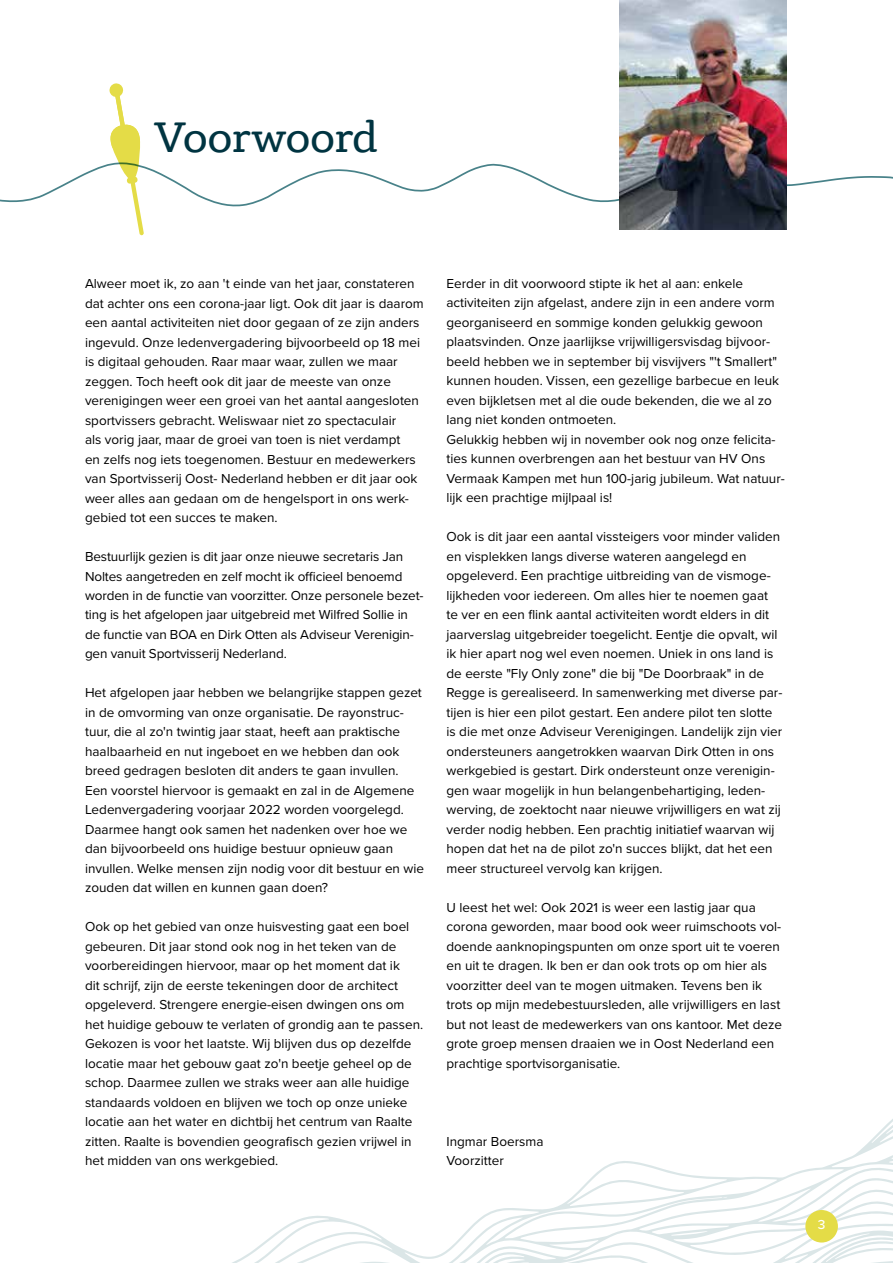
<style>
.page{position:relative;width:893px;height:1263px;background:#fff}
.page>*{position:absolute;margin:0;border:0;box-sizing:border-box;transform-origin:0 0}
.t1{font:45px "Gelo";letter-spacing:-.01em;color:#003441}
.t2{font:13.5px/19.5px "Proxima Nova";color:#000}
.t3{font:500 13.5px "Proxima Nova";color:#fff}
</style>
<div class="page">
<svg style="left:232px;top:1119px;width:661px;height:144px"></svg>
<div style="left:805px;top:1210px;width:33px;height:32px;background:#e4dc47;border-radius:50%"></div>
<svg style="left:0;top:83px;width:893px;height:152px"></svg>
<img style="left:619px;top:0;width:168px;height:230px">
<h1 class="t1" style="left:154px;top:109px;width:225px">Voorwoord</h1>
<p class="t2" style="left:85px;top:273px;width:340px">Alweer moet ik, zo aan 't einde van het jaar, constateren dat achter ons een corona-jaar ligt. Ook dit jaar is daarom een aantal activiteiten niet door gegaan of ze zijn anders ingevuld. Onze ledenvergadering bijvoorbeeld op 18 mei is digitaal gehouden. Raar maar waar, zullen we maar zeggen. Toch heeft ook dit jaar de meeste van onze verenigingen weer een groei van het aantal aangesloten sportvissers gebracht. Weliswaar niet zo spectaculair<br>als vorig jaar, maar de groei van toen is niet verdampt<br>en zelfs nog iets toegenomen. Bestuur en medewerkers van Sportvisserij Oost- Nederland hebben er dit jaar ook weer alles aan gedaan om de hengelsport in ons werk&shy;gebied tot een succes te maken.</p>
<p class="t2" style="left:85px;top:546px;width:340px">Bestuurlijk gezien is dit jaar onze nieuwe secretaris Jan Noltes aangetreden en zelf mocht ik officieel benoemd worden in de functie van voorzitter. Onze personele bezet&shy;ting is het afgelopen jaar uitgebreid met Wilfred Sollie in de functie van BOA en Dirk Otten als Adviseur Verenigin&shy;gen vanuit Sportvisserij Nederland.</p>
<p class="t2" style="left:85px;top:683px;width:341px">Het afgelopen jaar hebben we belangrijke stappen gezet in de omvorming van onze organisatie. De rayonstruc&shy;tuur, die al zo'n twintig jaar staat, heeft aan praktische haalbaarheid en nut ingeboet en we hebben dan ook breed gedragen besloten dit anders te gaan invullen.<br>Een voorstel hiervoor is gemaakt en zal in de Algemene Ledenvergadering voorjaar 2022 worden voorgelegd.<br>Daarmee hangt ook samen het nadenken over hoe we dan bijvoorbeeld ons huidige bestuur opnieuw gaan invullen. Welke mensen zijn nodig voor dit bestuur en wie zouden dat willen en kunnen gaan doen?</p>
<p class="t2" style="left:85px;top:917px;width:340px">Ook op het gebied van onze huisvesting gaat een boel gebeuren. Dit jaar stond ook nog in het teken van de voorbereidingen hiervoor, maar op het moment dat ik<br>dit schrijf, zijn de eerste tekeningen door de architect opgeleverd. Strengere energie-eisen dwingen ons om het huidige gebouw te verlaten of grondig aan te passen.<br>Gekozen is voor het laatste. Wij blijven dus op dezelfde locatie maar het gebouw gaat zo'n beetje geheel op de schop. Daarmee zullen we straks weer aan alle huidige standaards voldoen en blijven we toch op onze unieke locatie aan het water en dichtbij het centrum van Raalte zitten. Raalte is bovendien geografisch gezien vrijwel in het midden van ons werkgebied.</p>
<p class="t2" style="left:446px;top:273px;width:340px">Eerder in dit voorwoord stipte ik het al aan: enkele activiteiten zijn afgelast, andere zijn in een andere vorm georganiseerd en sommige konden gelukkig gewoon plaatsvinden. Onze jaarlijkse vrijwilligersvisdag bijvoor&shy;beeld hebben we in september bij visvijvers "'t Smallert" kunnen houden. Vissen, een gezellige barbecue en leuk even bijkletsen met al die oude bekenden, die we al zo lang niet konden ontmoeten.<br>Gelukkig hebben wij in november ook nog onze felicita&shy;ties kunnen overbrengen aan het bestuur van HV Ons Vermaak Kampen met hun 100-jarig jubileum. Wat natuur&shy;lijk een prachtige mijlpaal is!</p>
<p class="t2" style="left:446px;top:526px;width:337px">Ook is dit jaar een aantal vissteigers voor minder validen en visplekken langs diverse wateren aangelegd en opgeleverd. Een prachtige uitbreiding van de vismoge&shy;lijkheden voor iedereen. Om alles hier te noemen gaat te ver en een flink aantal activiteiten wordt elders in dit jaarverslag uitgebreider toegelicht. Eentje die opvalt, wil ik hier apart nog wel even noemen. Uniek in ons land is de eerste "Fly Only zone" die bij "De Doorbraak" in de Regge is gerealiseerd. In samenwerking met diverse par&shy;tijen is hier een pilot gestart. Een andere pilot ten slotte is die met onze Adviseur Verenigingen. Landelijk zijn vier ondersteuners aangetrokken waarvan Dirk Otten in ons werkgebied is gestart. Dirk ondersteunt onze verenigin&shy;gen waar mogelijk in hun belangenbehartiging, leden&shy;werving, de zoektocht naar nieuwe vrijwilligers en wat zij verder nodig hebben. Een prachtig initiatief waarvan wij hopen dat het na de pilot zo'n succes blijkt, dat het een meer structureel vervolg kan krijgen.</p>
<p class="t2" style="left:446px;top:897px;width:337px">U leest het wel: Ook 2021 is weer een lastig jaar qua corona geworden, maar bood ook weer ruimschoots vol&shy;doende aanknopingspunten om onze sport uit te voeren en uit te dragen. Ik ben er dan ook trots op om hier als voorzitter deel van te mogen uitmaken. Tevens ben ik trots op mijn medebestuursleden, alle vrijwilligers en last but not least de medewerkers van ons kantoor. Met deze grote groep mensen draaien we in Oost Nederland een prachtige sportvisorganisatie.</p>
<p class="t2" style="left:446px;top:1131px;width:98px">Ingmar Boersma<br>Voorzitter</p>
<p class="t3" style="left:818px;top:1215px;width:9px">3</p>
</div>
